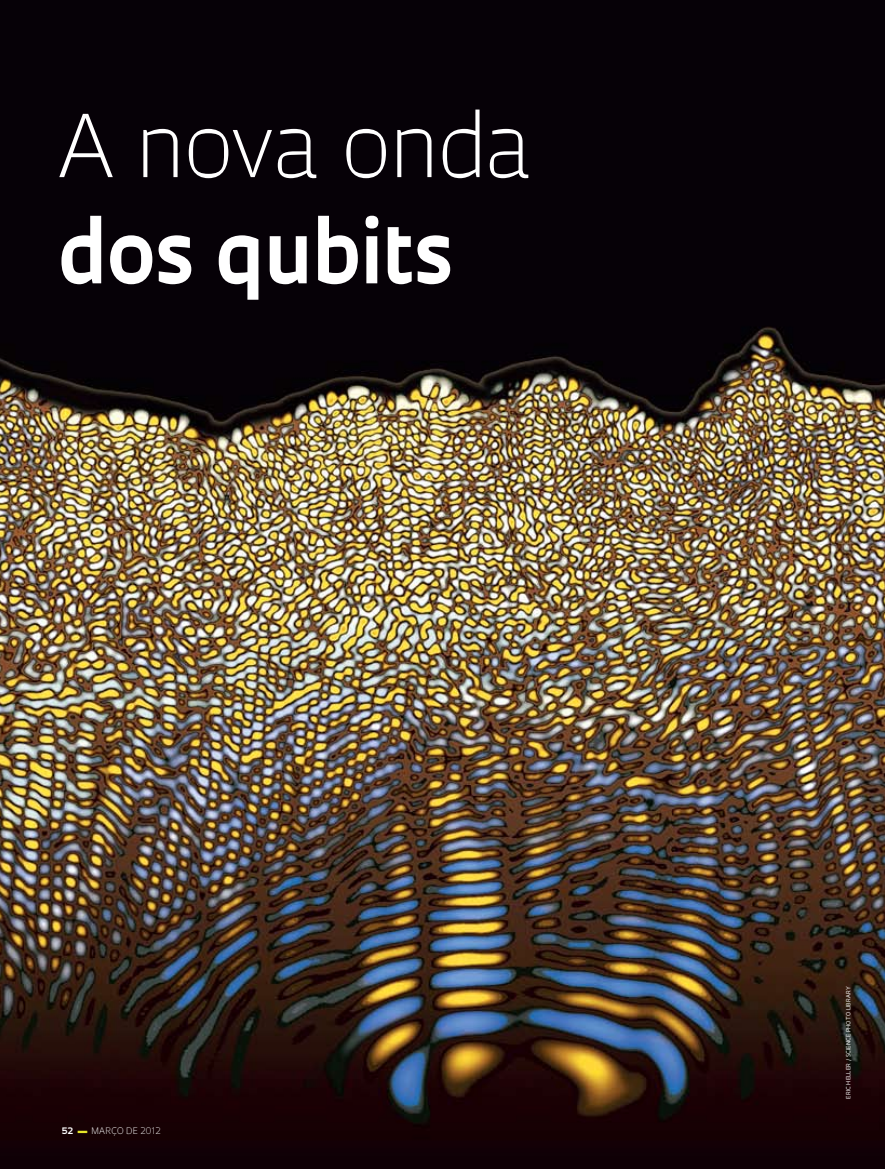
<style>
.page{position:relative;width:885px;height:1169px;background:#fff}
.page>*{position:absolute;margin:0;border:0;box-sizing:border-box;transform-origin:0 0}
.t1{font:300 84px "Fapesp";color:#fff}
.t2{font:700 84px "Fapesp";letter-spacing:-.015em;color:#fff}
.t3{font:300 8.7px "Fapesp";letter-spacing:.025em;color:#fff}
.t4{font:5.7px "Fapesp";letter-spacing:.025em;color:#fff}
.s1{font-weight:700}
.s2{font-weight:700;font-size:18px;color:#e7e629}
</style>
<div class="page">
<img style="left:0;top:0;width:885px;height:1168px">
<h1 class="t1" style="left:58px;top:88px;width:476px">A nova onda</h1>
<h1 class="t2" style="left:58px;top:195px;width:397px">dos qubits</h1>
<h2 class="t3" style="left:62px;top:1124px;width:100px"><span class="s1">52</span> <span class="s2">_</span> março DE 2012</h2>
<p class="t4" style="left:844px;top:1098px;width:113px;rotate:-90deg">ERIC HELLER / SCIENCE PHOTO LIBRARY</p>
</div>
